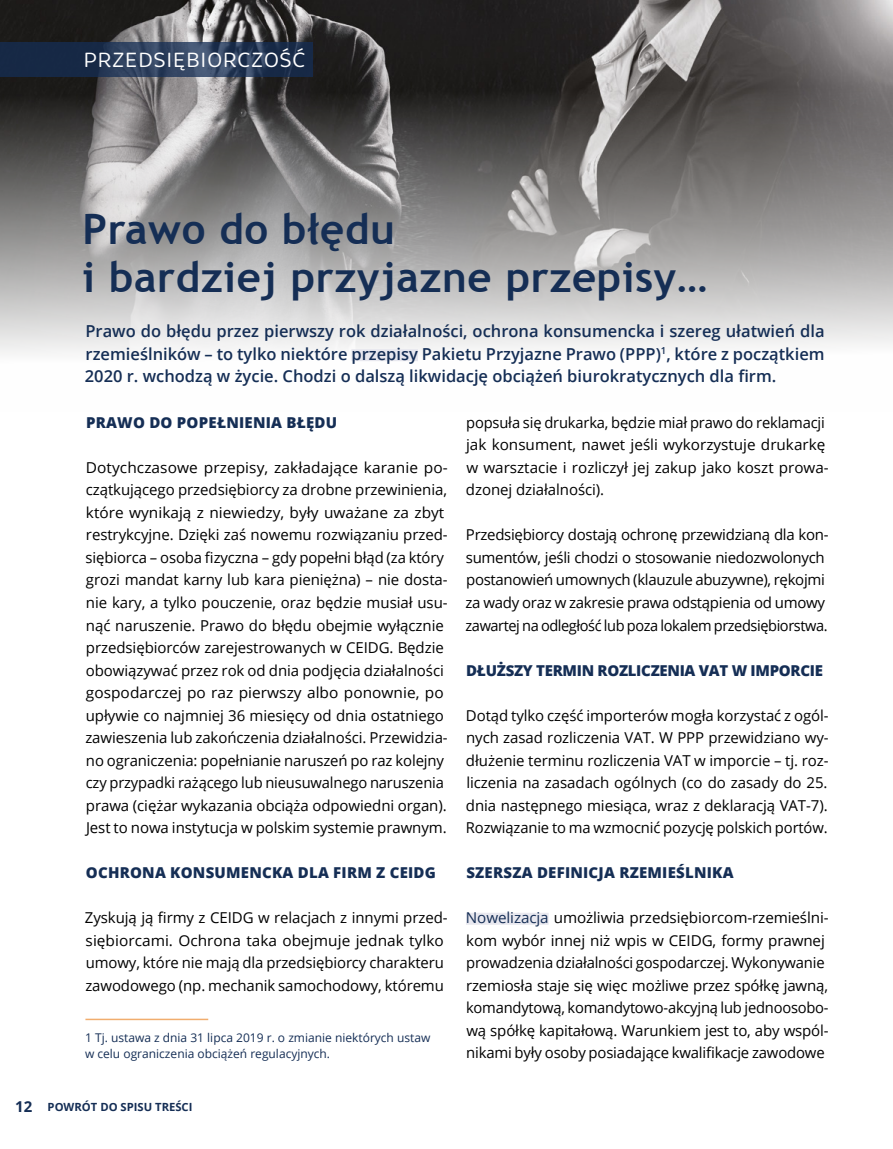
<style>
.page{position:relative;width:893px;height:1149px;background:#fff}
.page>*{position:absolute;margin:0;border:0;box-sizing:border-box;transform-origin:0 0}
.t1{font:700 42px/48px "Trebuchet MS";letter-spacing:.015em;color:#152e55}
.t2{font:21px "Brevia";letter-spacing:.015em;color:#fff}
.t3{font:600 16.5px/22.5px "Open Sans";color:#152e55;text-align:justify}
.t4{font:15px/22.5px "Open Sans";letter-spacing:-.005em;color:#000}
.t5{font:800 15px "Open Sans";letter-spacing:.015em;color:#152e55}
.t6{font:800 15px "Open Sans";letter-spacing:-.02em;color:#152e55}
.t7{font:12px/16.5px "Open Sans";color:#152e55}
.t8{font:700 11.25px "Open Sans";color:#152e55}
.s1{font-size:15px}
.s2{color:#152e55}
</style>
<div class="page">
<img style="left:0;top:0;width:893px;height:354px">
<svg style="left:0;top:42px;width:313px;height:34px;fill:#1c2f4c"></svg>
<div style="left:351px;top:349px;width:67px;height:12px;background:#e8e8ef"></div>
<div style="left:466px;top:912px;width:83px;height:12px;background:#e8e8ef"></div>
<hr style="left:85px;top:1018px;width:123px;height:1px;background:#f1ad6e">
<h2 class="t2" style="left:83px;top:47px;width:224px">PRZEDSIĘBIORCZOŚĆ</h2>
<h1 class="t1" style="left:83px;top:205px;width:627px">Prawo do błędu<br>i bardziej przyjazne przepisy…</h1>
<p class="t3" style="left:85px;top:319px;width:741px">Prawo do błędu przez pierwszy rok działalności, ochrona konsumencka i szereg ułatwień dla rzemieślników – to tylko niektóre przepisy Pakietu Przyjazne Prawo (PPP)<sup>1</sup>, które z początkiem 2020 r. wchodzą w życie. Chodzi o dalszą likwidację obciążeń biurokratycznych dla firm.</p>
<p class="t5" style="left:86px;top:411px;width:253px">PRAWO DO POPEŁNIENIA BŁĘDU</p>
<p class="t4" style="left:85px;top:455px;width:364px">Dotychczasowe przepisy, zakładające karanie po&shy;czątkującego przedsiębiorcy za drobne przewinienia, które wynikają z niewiedzy, były uważane za zbyt restrykcyjne. Dzięki zaś nowemu rozwiązaniu przed&shy;siębiorca – osoba fizyczna – gdy popełni błąd (za który grozi mandat karny lub kara pieniężna) – nie dosta&shy;nie kary, a tylko pouczenie, oraz będzie musiał usu&shy;nąć naruszenie. Prawo do błędu obejmie wyłącznie przedsiębiorców zarejestrowanych w CEIDG. Będzie obowiązywać przez rok od dnia podjęcia działalności gospodarczej po raz pierwszy albo ponownie, po upływie co najmniej 36 miesięcy od dnia ostatniego zawieszenia lub zakończenia działalności. Przewidzia&shy;no ograniczenia: popełnianie naruszeń po raz kolejny czy przypadki rażącego lub nieusuwalnego naruszenia prawa (ciężar wykazania obciąża odpowiedni organ).<br>Jest to nowa instytucja w polskim systemie prawnym.</p>
<p class="t5" style="left:86px;top:861px;width:352px">OCHRONA KONSUMENCKA DLA FIRM Z CEIDG</p>
<p class="t4" style="left:85px;top:905px;width:364px">Zyskują ją firmy z CEIDG w relacjach z innymi przed&shy;siębiorcami. Ochrona taka obejmuje jednak tylko umowy, które nie mają dla przedsiębiorcy charakteru zawodowego (np. mechanik samochodowy, któremu</p>
<p class="t7" style="left:85px;top:1028px;width:347px">1 Tj. ustawa z dnia 31 lipca 2019 r. o zmianie niektórych ustaw w celu ograniczenia obciążeń regulacyjnych.</p>
<p class="t8" style="left:15px;top:1098px;width:179px"><span class="s1">12</span> POWRÓT DO SPISU TREŚCI</p>
<p class="t4" style="left:466px;top:410px;width:364px">popsuła się drukarka, będzie miał prawo do reklamacji jak konsument, nawet jeśli wykorzystuje drukarkę w warsztacie i rozliczył jej zakup jako koszt prowa&shy;dzonej działalności).</p>
<p class="t4" style="left:466px;top:523px;width:365px">Przedsiębiorcy dostają ochronę przewidzianą dla kon&shy;sumentów, jeśli chodzi o stosowanie niedozwolonych postanowień umownych (klauzule abuzywne), rękojmi za wady oraz w zakresie prawa odstąpienia od umowy zawartej na odległość lub poza lokalem przedsiębiorstwa.</p>
<p class="t6" style="left:466px;top:658px;width:358px">DŁUŻSZY TERMIN ROZLICZENIA VAT W IMPORCIE</p>
<p class="t4" style="left:466px;top:703px;width:364px;text-align:justify">Dotąd tylko część importerów mogła korzystać z ogól&shy;nych zasad rozliczenia VAT. W PPP przewidziano wy&shy;dłużenie terminu rozliczenia VAT w imporcie – tj. roz&shy;liczenia na zasadach ogólnych (co do zasady do 25. dnia następnego miesiąca, wraz z deklaracją VAT-7).<br>Rozwiązanie to ma wzmocnić pozycję polskich portów.</p>
<p class="t5" style="left:466px;top:861px;width:269px">SZERSZA DEFINICJA RZEMIEŚLNIKA</p>
<p class="t4" style="left:466px;top:905px;width:364px"><span class="s2">Nowelizacja</span> umożliwia przedsiębiorcom-rzemieślni&shy;kom wybór innej niż wpis w CEIDG, formy prawnej prowadzenia działalności gospodarczej. Wykonywanie rzemiosła staje się więc możliwe przez spółkę jawną, komandytową, komandytowo-akcyjną lub jednoosobo&shy;wą spółkę kapitałową. Warunkiem jest to, aby wspól&shy;nikami były osoby posiadające kwalifikacje zawodowe</p>
</div>
